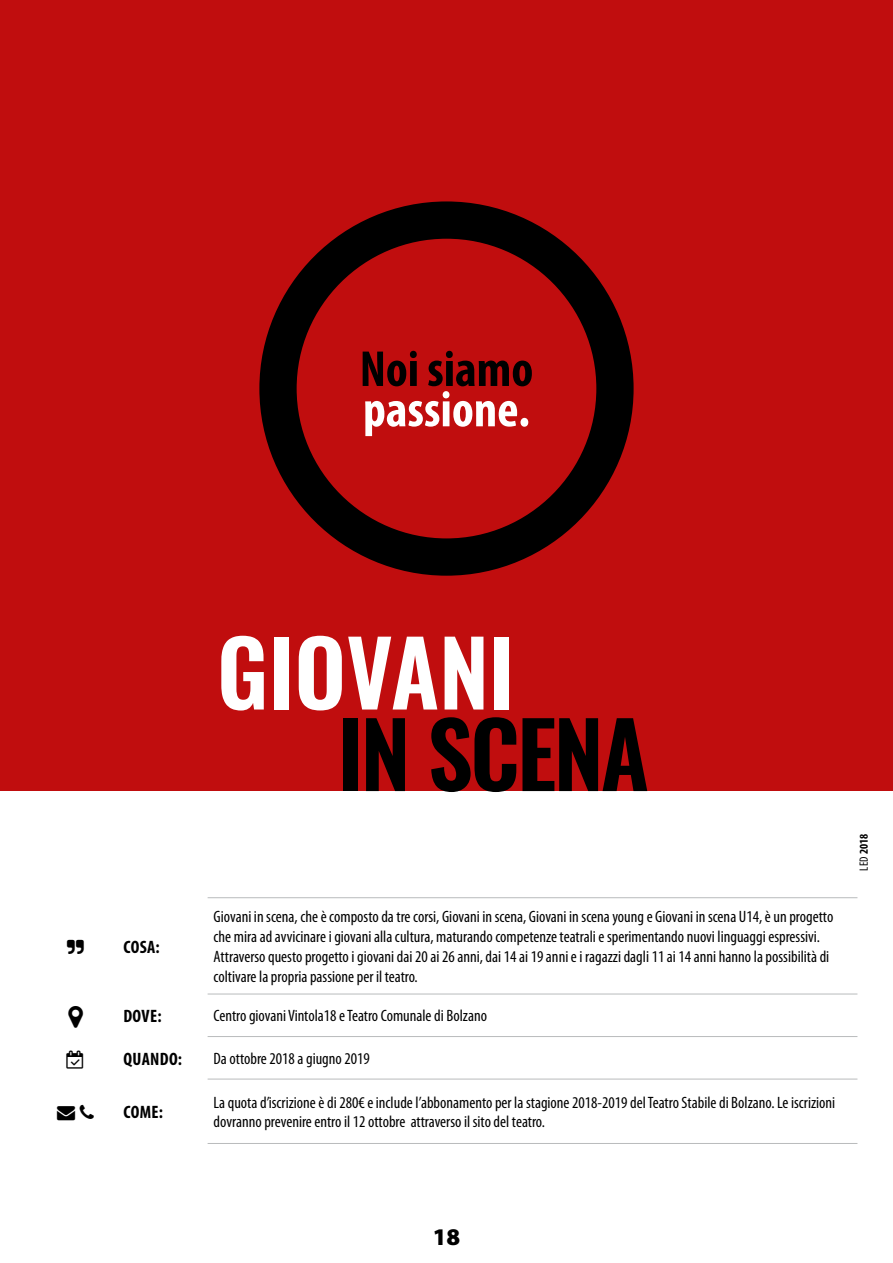
<style>
.page{position:relative;width:893px;height:1263px;background:#fff}
.page>*{position:absolute;margin:0;border:0;box-sizing:border-box;transform-origin:0 0}
.t1{font:600 90px "Oswald";letter-spacing:-.03em;color:#000}
.t2{font:600 90px "Oswald";color:#fff}
.t3{font:700 condensed 51px "Myriad Pro";color:#fff}
.t4{font:700 condensed 51px "Myriad Pro";color:#000}
.t5{font:900 24px "Myriad Pro";color:#000}
.t6{font:700 condensed 18px "Myriad Pro";letter-spacing:.02em;color:#000}
.t7{font:condensed 16.5px/19.8px "Myriad Pro";color:#000}
.t8{font:700 condensed 12px "Myriad Pro";color:#000}
.s1{font-weight:400}
</style>
<div class="page">
<div style="left:0;top:0;width:893px;height:791px;background:#c00d0e"></div>
<hr style="left:208px;top:897px;width:649px;height:1px;background:#b9bbbc">
<hr style="left:208px;top:993px;width:649px;height:1px;background:#b9bbbc">
<hr style="left:208px;top:1036px;width:649px;height:1px;background:#b9bbbc">
<hr style="left:208px;top:1078px;width:649px;height:1px;background:#b9bbbc">
<hr style="left:208px;top:1143px;width:649px;height:1px;background:#b9bbbc">
<div style="left:259px;top:201px;width:375px;height:375px;border:37px solid #000;border-radius:50%"></div>
<h2 class="t4" style="left:360px;top:337px;width:175px">Noi siamo</h2>
<h2 class="t3" style="left:363px;top:377px;width:168px">passione.</h2>
<h1 class="t2" style="left:217px;top:610px;width:299px">GIOVANI</h1>
<p class="t6" style="left:123px;top:935px;width:38px">COSA:</p>
<h1 class="t1" style="left:337px;top:692px;width:313px">IN SCENA</h1>
<p class="t7" style="left:214px;top:907px;width:621px">Giovani in scena, che è composto da tre corsi, Giovani in scena, Giovani in scena young e Giovani in scena U14, è un progetto che mira ad avvicinare i giovani alla cultura, maturando competenze teatrali e sperimentando nuovi linguaggi espressivi.<br>Attraverso questo progetto i giovani dai 20 ai 26 anni, dai 14 ai 19 anni e i ragazzi dagli 11 ai 14 anni hanno la possibilità di coltivare la propria passione per il teatro.</p>
<p class="t6" style="left:123px;top:1005px;width:40px">DOVE:</p>
<p class="t7" style="left:214px;top:1006px;width:275px">Centro giovani Vintola18 e Teatro Comunale di Bolzano</p>
<p class="t6" style="left:67px;top:1047px;width:117px">▼ QUANDO:</p>
<p class="t7" style="left:214px;top:1048px;width:158px">Da ottobre 2018 a giugno 2019</p>
<p class="t6" style="left:123px;top:1101px;width:41px">COME:</p>
<p class="t7" style="left:214px;top:1092px;width:623px">La quota d’iscrizione è di 280€ e include l’abbonamento per la stagione 2018-2019 del Teatro Stabile di Bolzano. Le iscrizioni dovranno prevenire entro il 12 ottobre attraverso il sito del teatro.</p>
<p class="t8" style="left:856px;top:870px;width:38px;rotate:-90deg"><span class="s1">LED</span> 2018</p>
<h3 class="t5" style="left:433px;top:1224px;width:29px">18</h3>
</div>
